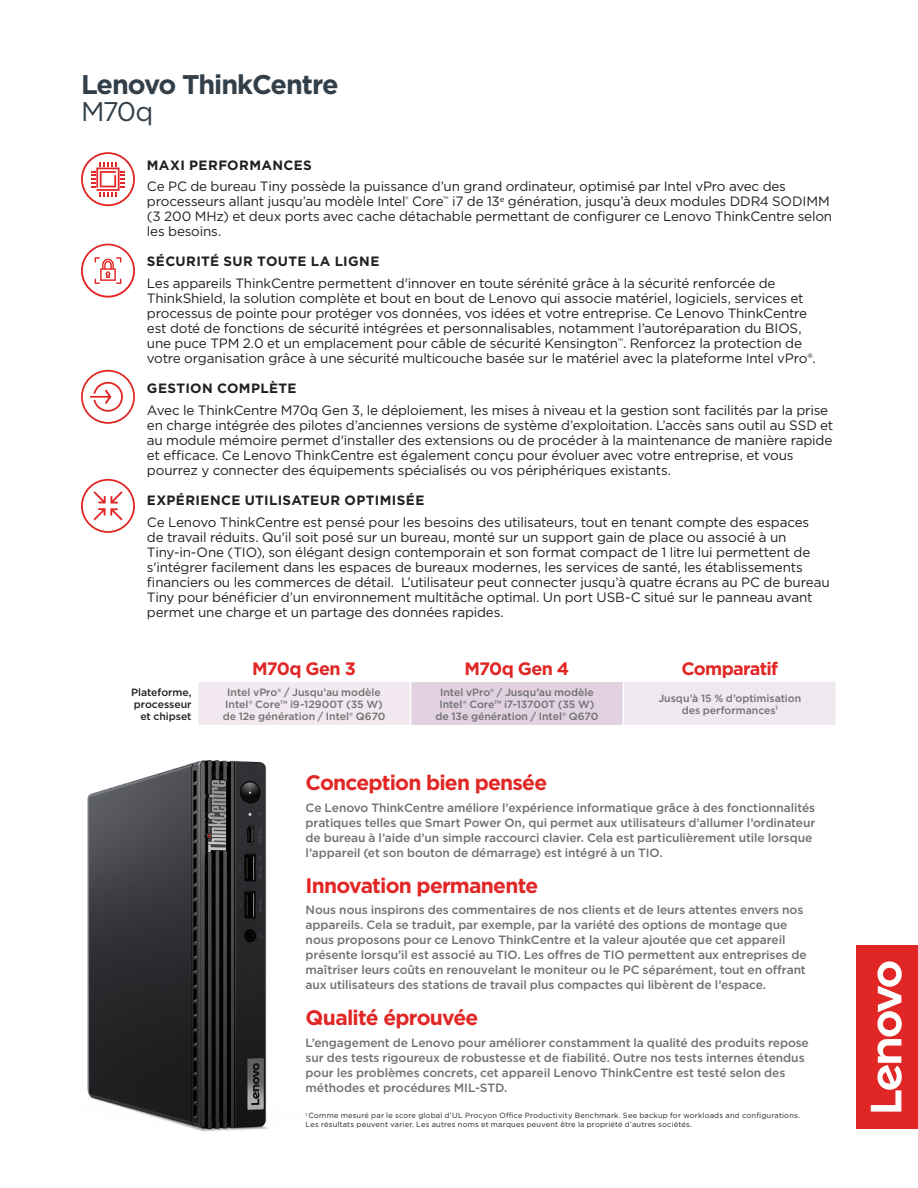
<style>
.page{position:relative;width:918px;height:1188px;background:#fff}
.page>*{position:absolute;margin:0;border:0;box-sizing:border-box;transform-origin:0 0}
.LEN-h2__product_name{font:700 27px/27px "Gotham";letter-spacing:-.04em;color:#323e48}
.LEN-h4__sidebar_gray{font:700 21px "Gotham";letter-spacing:-.04em;color:#e12725}
.LEN-h4__sidebar_gray-2{font:700 18px "Gotham";letter-spacing:-.035em;color:#e12725}
.LEN-p1__normal{font:13.5px/15px "Gotham";letter-spacing:-.015em;color:#231f20}
.LEN-h5__benefit_head{font:700 13.5px "Gotham";letter-spacing:.03em;color:#231f20}
.LEN-p3__sidebar{font:500 12px/15px "Gotham";letter-spacing:-.01em;color:#6f7170}
.chart_item_gray{font:500 10.5px/12px "Gotham";letter-spacing:-.005em;color:#6f7170;text-align:center}
.LEN-p3__sidebar-2{font:500 10.5px/12px "Gotham";letter-spacing:-.005em;color:#231f20}
.LEN-p5__mousetype{font:7.5px/9px "Gotham";letter-spacing:.025em;color:#231f20}
.s1{font-weight:400}
</style>
<div class="page">
<svg style="left:81px;top:244px;width:54px;height:54px"></svg>
<svg style="left:81px;top:152px;width:54px;height:54px"></svg>
<svg style="left:81px;top:370px;width:54px;height:54px"></svg>
<svg style="left:81px;top:479px;width:54px;height:54px"></svg>
<div style="left:857px;top:945px;width:61px;height:184px;background:#e12725"></div>
<svg style="left:871px;top:961px;width:31px;height:151px"></svg>
<div style="left:198px;top:681px;width:213px;height:45px;background:#f1e8f0"></div>
<div style="left:411px;top:681px;width:212px;height:45px;background:#e2d1e1"></div>
<div style="left:623px;top:681px;width:213px;height:45px;background:#f0e8f0"></div>
<hr style="left:198px;top:681px;width:213px;height:1px;background:#fff">
<hr style="left:411px;top:681px;width:212px;height:1px;background:#fff">
<hr style="left:410px;top:682px;width:1px;height:43px;background:#fff">
<hr style="left:623px;top:681px;width:214px;height:1px;background:#fff">
<hr style="left:623px;top:682px;width:1px;height:43px;background:#fff">
<hr style="left:198px;top:725px;width:213px;height:1px;background:#fff">
<hr style="left:411px;top:725px;width:212px;height:1px;background:#fff">
<hr style="left:623px;top:725px;width:214px;height:1px;background:#fff">
<img style="left:87px;top:759px;width:182px;height:373px">
<p class="LEN-h2__product_name" style="left:81px;top:70px;width:259px">Lenovo ThinkCentre<br><span class="s1">M70q</span></p>
<p class="LEN-h5__benefit_head" style="left:147px;top:156px;width:166px">MAXI PERFORMANCES</p>
<p class="LEN-p1__normal" style="left:147px;top:179px;width:687px">Ce PC de bureau Tiny possède la puissance d’un grand ordinateur, optimisé par Intel vPro avec des processeurs allant jusqu’au modèle Intel<sup>®</sup> Core<sup>™</sup> i7 de 13<sup>e</sup> génération, jusqu’à deux modules DDR4 SODIMM (3 200 MHz) et deux ports avec cache détachable permettant de configurer ce Lenovo ThinkCentre selon les besoins.</p>
<p class="LEN-h5__benefit_head" style="left:147px;top:253px;width:234px">SÉCURITÉ SUR TOUTE LA LIGNE</p>
<p class="LEN-p1__normal" style="left:147px;top:276px;width:670px">Les appareils ThinkCentre permettent d'innover en toute sérénité grâce à la sécurité renforcée de ThinkShield, la solution complète et bout en bout de Lenovo qui associe matériel, logiciels, services et processus de pointe pour protéger vos données, vos idées et votre entreprise. Ce Lenovo ThinkCentre est doté de fonctions de sécurité intégrées et personnalisables, notamment l’autoréparation du BIOS, une puce TPM 2.0 et un emplacement pour câble de sécurité Kensington<sup>™</sup>. Renforcez la protection de votre organisation grâce à une sécurité multicouche basée sur le matériel avec la plateforme Intel vPro®.</p>
<p class="LEN-h5__benefit_head" style="left:147px;top:379px;width:151px">GESTION COMPLÈTE</p>
<p class="LEN-p1__normal" style="left:147px;top:402px;width:688px">Avec le ThinkCentre M70q Gen 3, le déploiement, les mises à niveau et la gestion sont facilités par la prise en charge intégrée des pilotes d’anciennes versions de système d’exploitation. L’accès sans outil au SSD et au module mémoire permet d'installer des extensions ou de procéder à la maintenance de manière rapide et efficace. Ce Lenovo ThinkCentre est également conçu pour évoluer avec votre entreprise, et vous pourrez y connecter des équipements spécialisés ou vos périphériques existants.</p>
<p class="LEN-h5__benefit_head" style="left:147px;top:491px;width:279px">EXPÉRIENCE UTILISATEUR OPTIMISÉE</p>
<p class="LEN-p1__normal" style="left:147px;top:514px;width:684px">Ce Lenovo ThinkCentre est pensé pour les besoins des utilisateurs, tout en tenant compte des espaces<br>de travail réduits. Qu'il soit posé sur un bureau, monté sur un support gain de place ou associé à un Tiny-in-One (TIO), son élégant design contemporain et son format compact de 1 litre lui permettent de s'intégrer facilement dans les espaces de bureaux modernes, les services de santé, les établissements financiers ou les commerces de détail. L’utilisateur peut connecter jusqu’à quatre écrans au PC de bureau Tiny pour bénéficier d’un environnement multitâche optimal. Un port USB-C situé sur le panneau avant permet une charge et un partage des données rapides.</p>
<p class="LEN-p3__sidebar-2" style="left:131px;top:686px;width:62px">Plateforme, processeur</p>
<p class="LEN-p3__sidebar-2" style="left:140px;top:710px;width:53px">et chipset</p>
<p class="LEN-h4__sidebar_gray-2" style="left:252px;top:656px;width:105px">M70q Gen 3</p>
<p class="LEN-h4__sidebar_gray-2" style="left:465px;top:656px;width:106px">M70q Gen 4</p>
<p class="LEN-h4__sidebar_gray-2" style="left:681px;top:656px;width:98px">Comparatif</p>
<p class="chart_item_gray" style="left:223px;top:686px;width:164px">Intel vPro® / Jusqu’au modèle<br>Intel® Core™ i9-12900T (35 W) de 12e génération / Intel® Q670</p>
<p class="chart_item_gray" style="left:436px;top:686px;width:164px">Intel vPro® / Jusqu’au modèle<br>Intel® Core™ i7-13700T (35 W) de 13e génération / Intel® Q670</p>
<p class="chart_item_gray" style="left:658px;top:692px;width:144px">Jusqu’à 15 % d’optimisation des performances<sup>1</sup></p>
<p class="LEN-h4__sidebar_gray" style="left:306px;top:769px;width:243px">Conception bien pensée</p>
<p class="LEN-p3__sidebar" style="left:306px;top:800px;width:511px">Ce Lenovo ThinkCentre améliore l’expérience informatique grâce à des fonctionnalités pratiques telles que Smart Power On, qui permet aux utilisateurs d’allumer l’ordinateur de bureau à l’aide d’un simple raccourci clavier. Cela est particulièrement utile lorsque l’appareil (et son bouton de démarrage) est intégré à un TIO.</p>
<p class="LEN-h4__sidebar_gray" style="left:306px;top:871px;width:234px">Innovation permanente</p>
<p class="LEN-p3__sidebar" style="left:306px;top:903px;width:503px">Nous nous inspirons des commentaires de nos clients et de leurs attentes envers nos appareils. Cela se traduit, par exemple, par la variété des options de montage que nous proposons pour ce Lenovo ThinkCentre et la valeur ajoutée que cet appareil présente lorsqu’il est associé au TIO. Les offres de TIO permettent aux entreprises de maîtriser leurs coûts en renouvelant le moniteur ou le PC séparément, tout en offrant aux utilisateurs des stations de travail plus compactes qui libèrent de l’espace.</p>
<p class="LEN-h4__sidebar_gray" style="left:306px;top:1004px;width:174px">Qualité éprouvée</p>
<p class="LEN-p3__sidebar" style="left:306px;top:1035px;width:505px">L’engagement de Lenovo pour améliorer constamment la qualité des produits repose sur des tests rigoureux de robustesse et de fiabilité. Outre nos tests internes étendus pour les problèmes concrets, cet appareil Lenovo ThinkCentre est testé selon des méthodes et procédures MIL-STD.</p>
<p class="LEN-p5__mousetype" style="left:306px;top:1111px;width:496px"><sup>1</sup> Comme mesuré par le score global d’UL Procyon Office Productivity Benchmark. See backup for workloads and configurations.<br>Les résultats peuvent varier. Les autres noms et marques peuvent être la propriété d’autres sociétés.</p>
</div>
